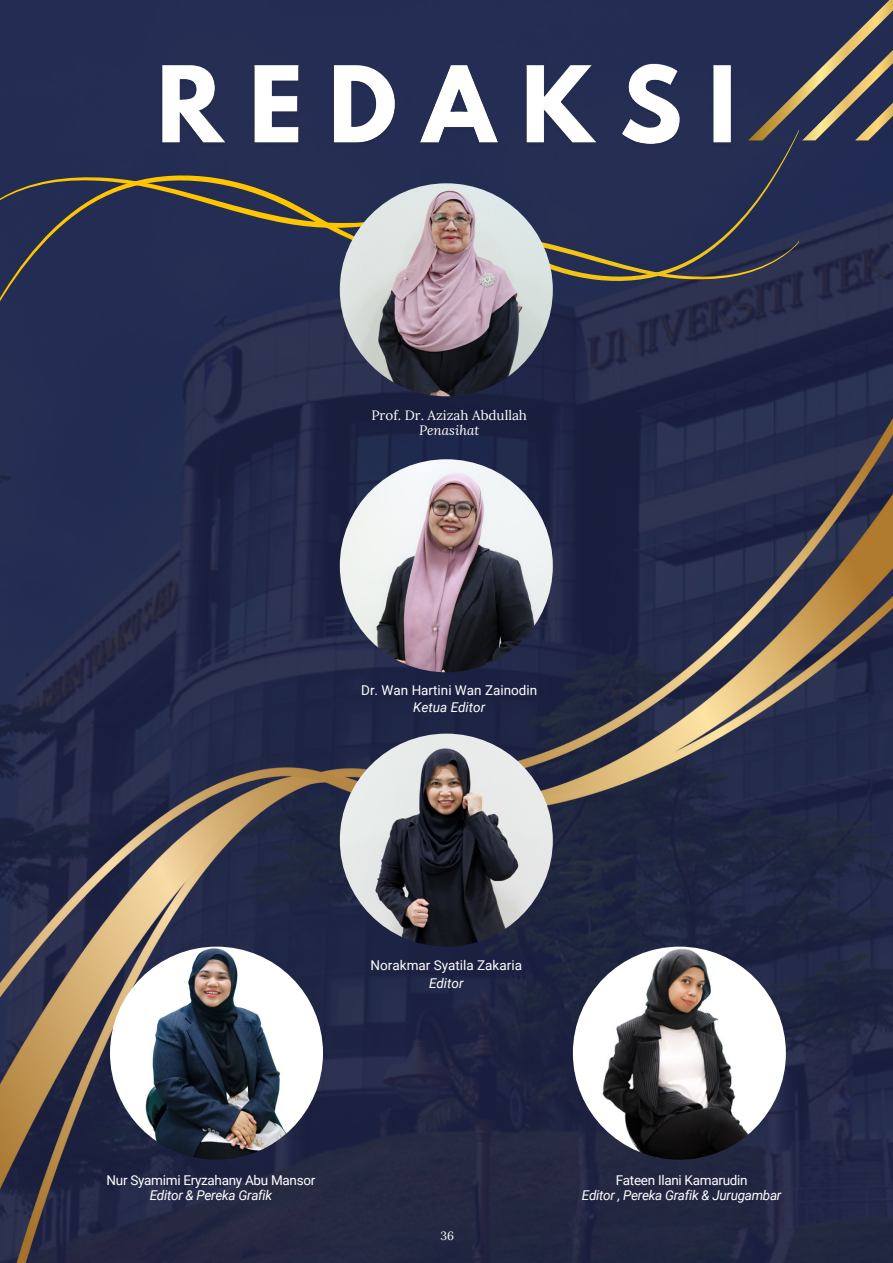
<style>
.page{position:relative;width:893px;height:1263px;background:#fff}
.page>*{position:absolute;margin:0;border:0;box-sizing:border-box;transform-origin:0 0}
.t1{font:13.5px/16.8px "Roboto";color:#fff;text-align:center}
.t2{font:italic 13.5px/14.5px "Roboto";letter-spacing:-.02em;color:#fff;text-align:center}
.t3{font:13.5px/14.5px "Roboto";letter-spacing:-.02em;color:#fff;text-align:center}
.t4{font:13.5px/14.5px "Lora";color:#fff;text-align:center}
.t5{font:12px "Lora";color:#fff}
.s1{font-style:italic}
.s2{font-style:normal}
</style>
<div class="page">
<img style="left:0;top:0;width:893px;height:419px">
<svg style="left:0;top:174px;width:402px;height:188px;background:#2e344e"></svg>
<img style="left:340px;top:183px;width:213px;height:213px;border-radius:107px">
<img style="left:0;top:419px;width:893px;height:844px">
<img style="left:340px;top:459px;width:213px;height:213px;border-radius:107px">
<img style="left:340px;top:734px;width:213px;height:213px;border-radius:107px">
<img style="left:573px;top:947px;width:213px;height:213px;border-radius:107px">
<img style="left:110px;top:947px;width:213px;height:213px;border-radius:107px">
<svg style="left:748px;top:0;width:145px;height:140px;background:#434557"></svg>
<img style="left:154px;top:59px;width:583px;height:117px">
<p class="t4" style="left:371px;top:407px;width:157px">Prof. Dr. Azizah Abdullah<br><span class="s1">Penasihat</span></p>
<p class="t1" style="left:361px;top:682px;width:178px">Dr. Wan Hartini Wan Zainodin<br><span class="s1">Ketua Editor</span></p>
<p class="t1" style="left:371px;top:956px;width:153px;line-height:18px">Norakmar Syatila Zakaria<br><span class="s1">Editor</span></p>
<p class="t3" style="left:107px;top:1172px;width:210px">Nur Syamimi Eryzahany Abu Mansor<br><span class="s1">Editor &amp; Pereka Grafik</span></p>
<p class="t2" style="left:582px;top:1172px;width:201px"><span class="s2">Fateen Ilani Kamarudin<br></span>Editor , Pereka Grafik &amp; Jurugambar</p>
<p class="t5" style="left:440px;top:1227px;width:15px">36</p>
</div>
